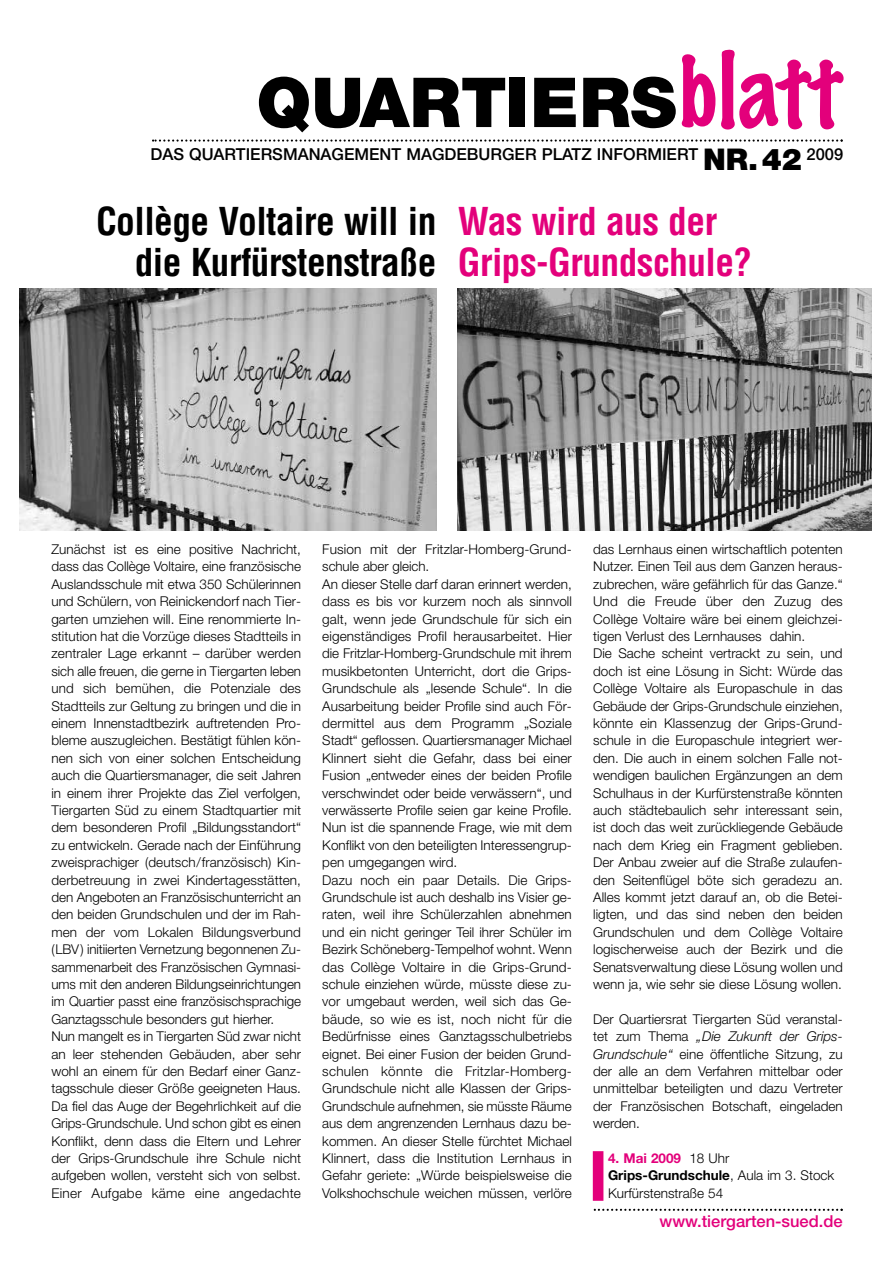
<style>
.page{position:relative;width:893px;height:1263px;background:#fff}
.page>*{position:absolute;margin:0;border:0;box-sizing:border-box;transform-origin:0 0}
.t1{font:900 69px "Helvetica Neue";color:#000}
.t2{font:700 condensed 37.5px/40.5px "Helvetica";letter-spacing:-.015em;color:#000;text-align:right}
.t3{font:700 condensed 37.5px/40.5px "Helvetica";letter-spacing:-.015em;color:#e3007b}
.t4{font:900 30px "Helvetica Neue";color:#000}
.t5{font:500 16.5px "Helvetica Neue";color:#000}
.t6{font:500 16.5px "Helvetica Neue";color:#e3007b}
.t7{font:300 13.5px/17.4px "Helvetica Neue";color:#000}
.s1{font-family:"Marker Felt";font-weight:100;font-size:93px;color:#e3007b}
.s2{font-style:italic}
.s3{font-weight:700;color:#e3007b}
.s4{font-weight:700}
</style>
<div class="page">
<svg style="left:152px;top:139px;width:690px;height:3px"></svg>
<svg style="left:593px;top:1209px;width:249px;height:2px"></svg>
<img style="left:458px;top:288px;width:414px;height:242px">
<img style="left:20px;top:288px;width:416px;height:242px">
<div style="left:592px;top:1151px;width:11px;height:50px;background:#e3007b"></div>
<h1 class="t1" style="left:256px;top:78px;width:586px">QUARTIERS<span class="s1">blatt</span></h1>
<p class="t5" style="left:150px;top:148px;width:549px">DAS QUARTIERSMANAGEMENT MAGDEBURGER PLATZ INFORMIERT</p>
<p class="t5" style="left:806px;top:148px;width:38px">2009</p>
<h3 class="t4" style="left:703px;top:148px;width:100px">NR.42</h3>
<h2 class="t2" style="left:96px;top:205px;width:342px">Collège Voltaire will in die Kurfürstenstraße</h2>
<h2 class="t3" style="left:458px;top:205px;width:296px">Was wird aus der<br>Grips-Grundschule?</h2>
<p class="t7" style="left:51px;top:542px;width:251px">Zunächst ist es eine positive Nachricht, dass das Collège Voltaire, eine französische Auslandsschule mit etwa 350 Schülerinnen und Schülern, von Reinickendorf nach Tier&shy;garten umziehen will. Eine renommierte In&shy;stitution hat die Vorzüge dieses Stadtteils in zentraler Lage erkannt – darüber werden sich alle freuen, die gerne in Tiergarten leben und sich bemühen, die Potenziale des Stadtteils zur Geltung zu bringen und die in einem Innenstadtbezirk auftretenden Pro&shy;bleme auszugleichen. Bestätigt fühlen kön&shy;nen sich von einer solchen Entscheidung auch die Quartiersmanager, die seit Jahren in einem ihrer Projekte das Ziel verfolgen, Tiergarten Süd zu einem Stadtquartier mit dem besonderen Profil „Bildungsstandort“ zu entwickeln. Gerade nach der Einführung zweisprachiger (deutsch/französisch) Kin&shy;derbetreuung in zwei Kindertagesstätten, den Angeboten an Französischunterricht an den beiden Grundschulen und der im Rah&shy;men der vom Lokalen Bildungsverbund (LBV) initiierten Vernetzung begonnenen Zu&shy;sammenarbeit des Französischen Gymnasi&shy;ums mit den anderen Bildungseinrichtungen im Quartier passt eine französischsprachige Ganztagsschule besonders gut hierher.<br>Nun mangelt es in Tiergarten Süd zwar nicht an leer stehenden Gebäuden, aber sehr wohl an einem für den Bedarf einer Ganz&shy;tagsschule dieser Größe geeigneten Haus.<br>Da fiel das Auge der Begehrlichkeit auf die Grips-Grundschule. Und schon gibt es einen Konflikt, denn dass die Eltern und Lehrer der Grips-Grundschule ihre Schule nicht aufgeben wollen, versteht sich von selbst.<br>Einer Aufgabe käme eine angedachte</p>
<p class="t7" style="left:322px;top:542px;width:251px">Fusion mit der Fritzlar-Homberg-Grund&shy;schule aber gleich.<br>An dieser Stelle darf daran erinnert werden, dass es bis vor kurzem noch als sinnvoll galt, wenn jede Grundschule für sich ein eigenständiges Profil herausarbeitet. Hier die Fritzlar-Homberg-Grundschule mit ihrem musikbetonten Unterricht, dort die Grips-Grundschule als „lesende Schule“. In die Ausarbeitung beider Profile sind auch För&shy;dermittel aus dem Programm „Soziale Stadt“ geflossen. Quartiersmanager Michael Klinnert sieht die Gefahr, dass bei einer Fusion „entweder eines der beiden Profile verschwindet oder beide verwässern“, und verwässerte Profile seien gar keine Profile.<br>Nun ist die spannende Frage, wie mit dem Konflikt von den beteiligten Interessengrup&shy;pen umgegangen wird.<br>Dazu noch ein paar Details. Die Grips-Grundschule ist auch deshalb ins Visier ge&shy;raten, weil ihre Schülerzahlen abnehmen und ein nicht geringer Teil ihrer Schüler im Bezirk Schöneberg-Tempelhof wohnt. Wenn das Collège Voltaire in die Grips-Grund&shy;schule einziehen würde, müsste diese zu&shy;vor umgebaut werden, weil sich das Ge&shy;bäude, so wie es ist, noch nicht für die Bedürfnisse eines Ganztagsschulbetriebs eignet. Bei einer Fusion der beiden Grund&shy;schulen könnte die Fritzlar-Homberg-Grundschule nicht alle Klassen der Grips-Grundschule aufnehmen, sie müsste Räume aus dem angrenzenden Lernhaus dazu be&shy;kommen. An dieser Stelle fürchtet Michael Klinnert, dass die Institution Lernhaus in Gefahr geriete: „Würde beispielsweise die Volkshochschule weichen müssen, verlöre</p>
<p class="t7" style="left:593px;top:542px;width:251px">das Lernhaus einen wirtschaftlich potenten Nutzer. Einen Teil aus dem Ganzen heraus&shy;zubrechen, wäre gefährlich für das Ganze.“ Und die Freude über den Zuzug des Collège Voltaire wäre bei einem gleichzei&shy;tigen Verlust des Lernhauses dahin.<br>Die Sache scheint vertrackt zu sein, und doch ist eine Lösung in Sicht: Würde das Collège Voltaire als Europaschule in das Gebäude der Grips-Grundschule einziehen, könnte ein Klassenzug der Grips-Grund&shy;schule in die Europaschule integriert wer&shy;den. Die auch in einem solchen Falle not&shy;wendigen baulichen Ergänzungen an dem Schulhaus in der Kurfürstenstraße könnten auch städtebaulich sehr interessant sein, ist doch das weit zurückliegende Gebäude nach dem Krieg ein Fragment geblieben.<br>Der Anbau zweier auf die Straße zulaufen&shy;den Seitenflügel böte sich geradezu an.<br>Alles kommt jetzt darauf an, ob die Betei&shy;ligten, und das sind neben den beiden Grundschulen und dem Collège Voltaire logischerweise auch der Bezirk und die Senatsverwaltung diese Lösung wollen und wenn ja, wie sehr sie diese Lösung wollen.</p>
<p class="t7" style="left:593px;top:1012px;width:251px;text-align:justify">Der Quartiersrat Tiergarten Süd veranstal&shy;tet zum Thema <span class="s2">„Die Zukunft der Grips-Grundschule“</span> eine öffentliche Sitzung, zu der alle an dem Verfahren mittelbar oder unmittelbar beteiligten und dazu Vertreter der Französischen Botschaft, eingeladen werden.</p>
<p class="t7" style="left:608px;top:1151px;width:228px"><span class="s3">4. Mai 2009</span> 18 Uhr<br><span class="s4">Grips-Grundschule</span>, Aula im 3. Stock<br>Kurfürstenstraße 54</p>
<p class="t6" style="left:659px;top:1215px;width:185px">www.tiergarten-sued.de</p>
</div>
